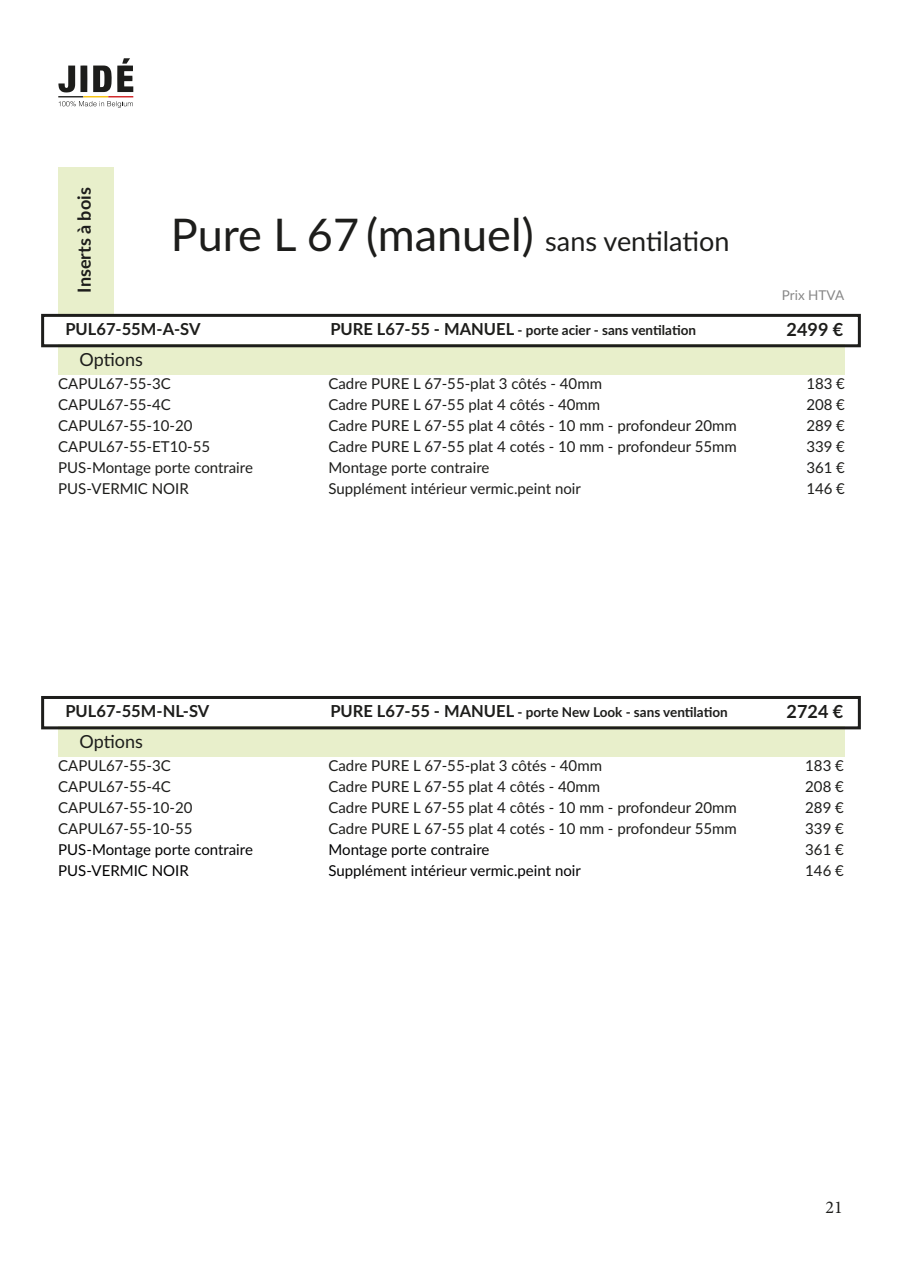
<style>
.page{position:relative;width:902px;height:1272px;background:#fff}
.page>*{position:absolute;margin:0;border:0;box-sizing:border-box;transform-origin:0 0}
.t1{font:45px "Lato";color:#1d1d1b}
.t2{font:700 18px "Lato";color:#1d1d1b}
.t3{font:18px "Lato";letter-spacing:-.005em;color:#1d1d1b}
.t4{font:18px "Minion Pro";color:#1d1d1b}
.t5{font:700 16.5px "Lato";color:#1d1d1b}
.t6{font:15px/21px "Lato";color:#1d1d1b;text-align:justify}
.t7{font:15px "Lato";color:#020203}
.t8{font:700 13.5px "Lato";color:#1d1d1b}
.t9{font:13.5px "Lato";color:#878787}
.s1{font-size:27px}
.s2{font-size:16.5px}
</style>
<div class="page">
<svg style="left:58px;top:58px;width:75px;height:50px"></svg>
<div style="left:58px;top:167px;width:56px;height:146px;background:#e8efcb"></div>
<div style="left:58px;top:344px;width:786px;height:30px;background:#e8efcb"></div>
<div style="left:58px;top:726px;width:786px;height:30px;background:#e8efcb"></div>
<div style="left:41px;top:314px;width:819px;height:33px;border:3px solid #1d1d1b"></div>
<div style="left:41px;top:696px;width:819px;height:33px;border:3px solid #1d1d1b"></div>
<p class="t2" style="left:71px;top:292px;width:107px;rotate:-90deg">Inserts à bois</p>
<h1 class="t1" style="left:171px;top:202px;width:560px">Pure L 67 (manuel) <span class="s1">sans ventilation</span></h1>
<p class="t5" style="left:65px;top:316px;width:137px">PUL67-55M-A-SV</p>
<p class="t8" style="left:330px;top:320px;width:367px"><span class="s2">PURE L67-55 - MANUEL</span> - porte acier - sans ventilation</p>
<p class="t3" style="left:80px;top:347px;width:65px">Options</p>
<p class="t6" style="left:58px;top:372px;width:114px">CAPUL67-55-3C</p>
<p class="t6" style="left:328px;top:372px;width:275px">Cadre PURE L 67-55-plat 3 côtés - 40mm</p>
<p class="t6" style="left:58px;top:393px;width:114px">CAPUL67-55-4C</p>
<p class="t6" style="left:328px;top:393px;width:273px">Cadre PURE L 67-55 plat 4 côtés - 40mm</p>
<p class="t6" style="left:58px;top:414px;width:136px">CAPUL67-55-10-20</p>
<p class="t6" style="left:328px;top:414px;width:410px">Cadre PURE L 67-55 plat 4 côtés - 10 mm - profondeur 20mm</p>
<p class="t6" style="left:58px;top:435px;width:153px">CAPUL67-55-ET10-55</p>
<p class="t6" style="left:328px;top:435px;width:410px">Cadre PURE L 67-55 plat 4 cotés - 10 mm - profondeur 55mm</p>
<p class="t6" style="left:58px;top:456px;width:196px">PUS-Montage porte contraire</p>
<p class="t6" style="left:328px;top:456px;width:162px">Montage porte contraire</p>
<p class="t6" style="left:58px;top:477px;width:132px">PUS-VERMIC NOIR</p>
<p class="t6" style="left:328px;top:477px;width:254px">Supplément intérieur vermic.peint noir</p>
<p class="t9" style="left:781px;top:285px;width:64px">Prix HTVA</p>
<p class="t2" style="left:786px;top:316px;width:58px">2499 €</p>
<p class="t6" style="left:806px;top:372px;width:40px">183 € 208 € 289 € 339 € 361 € 146 €</p>
<p class="t5" style="left:65px;top:698px;width:145px">PUL67-55M-NL-SV</p>
<p class="t8" style="left:330px;top:702px;width:399px"><span class="s2">PURE L67-55 - MANUEL</span> - porte New Look - sans ventilation</p>
<p class="t3" style="left:80px;top:729px;width:65px">Options</p>
<p class="t6" style="left:58px;top:754px;width:114px">CAPUL67-55-3C</p>
<p class="t6" style="left:328px;top:754px;width:275px">Cadre PURE L 67-55-plat 3 côtés - 40mm</p>
<p class="t6" style="left:58px;top:775px;width:114px">CAPUL67-55-4C</p>
<p class="t6" style="left:328px;top:775px;width:273px">Cadre PURE L 67-55 plat 4 côtés - 40mm</p>
<p class="t6" style="left:58px;top:796px;width:136px">CAPUL67-55-10-20</p>
<p class="t6" style="left:328px;top:796px;width:410px">Cadre PURE L 67-55 plat 4 côtés - 10 mm - profondeur 20mm</p>
<p class="t6" style="left:58px;top:817px;width:136px">CAPUL67-55-10-55</p>
<p class="t6" style="left:328px;top:817px;width:410px">Cadre PURE L 67-55 plat 4 cotés - 10 mm - profondeur 55mm</p>
<p class="t7" style="left:58px;top:838px;width:196px">PUS-Montage porte contraire</p>
<p class="t7" style="left:328px;top:838px;width:162px">Montage porte contraire</p>
<p class="t7" style="left:58px;top:859px;width:132px">PUS-VERMIC NOIR</p>
<p class="t7" style="left:328px;top:859px;width:254px">Supplément intérieur vermic.peint noir</p>
<p class="t2" style="left:786px;top:698px;width:58px">2724 €</p>
<p class="t6" style="left:805px;top:754px;width:40px">183 € 208 € 289 € 339 € 361 € 146 €</p>
<p class="t4" style="left:825px;top:1194px;width:19px">21</p>
</div>
